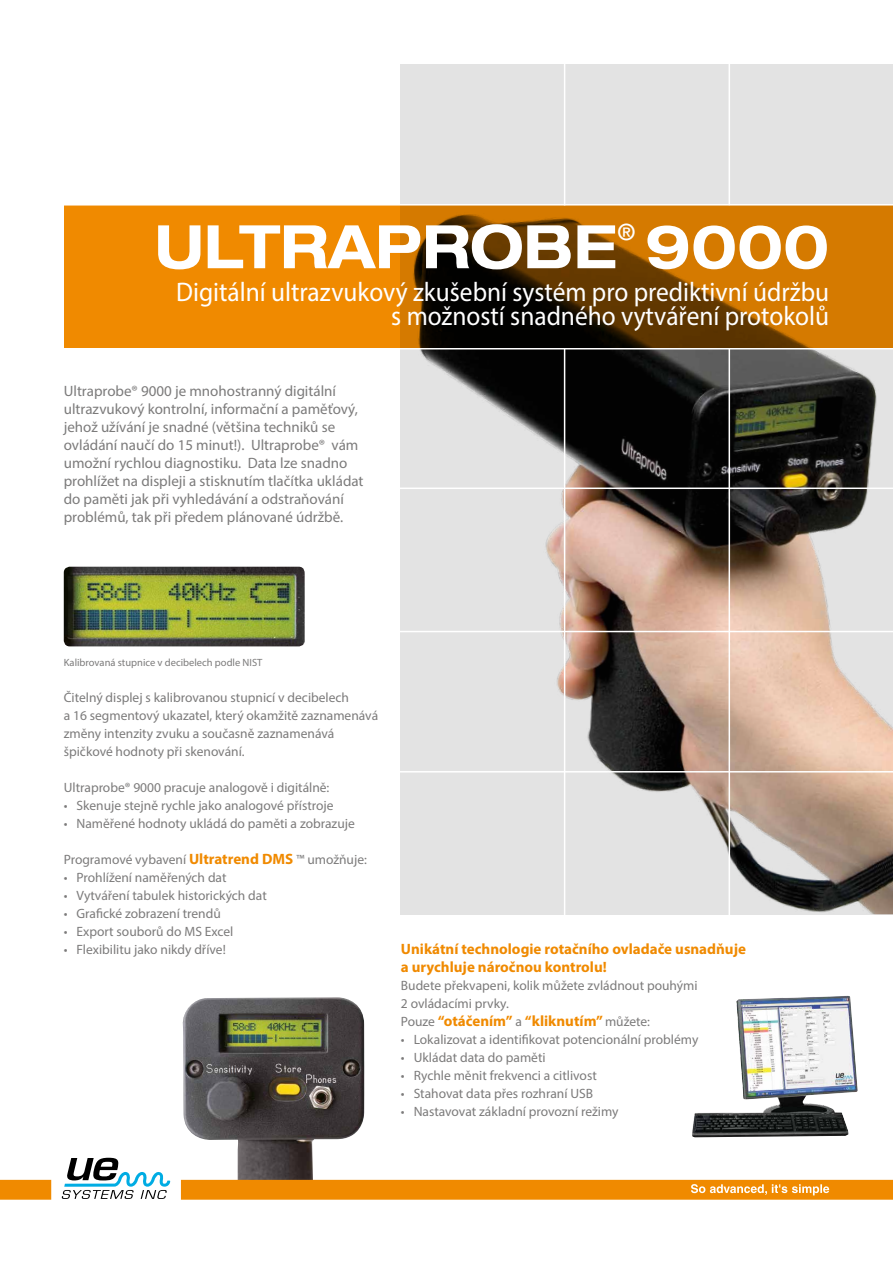
<style>
.page{position:relative;width:893px;height:1263px;background:#fff}
.page>*{position:absolute;margin:0;border:0;box-sizing:border-box;transform-origin:0 0}
.t1{font:700 expanded 60px "Helvetica Neue LT Std";color:#fff;scale:.94 1}
.t2{font:27px/24px "Myriad Pro";color:#fff;text-align:right;scale:.94 1}
.t3{font:500 expanded 22.5px "Helvetica Neue LT Std";color:#fff}
.t4{font:15px/18px "Myriad Pro";color:#7c7b7b}
.t5{font:700 15px/18px "Myriad Pro";color:#f08a00}
.t6{font:13.5px/18px "Myriad Pro";color:#7c7b7b}
.t7{font:10.5px "Myriad Pro";color:#7c7b7b}
.s1{font-weight:700;font-size:15px;color:#f08a00}
.s2{font-weight:400;font-size:13.5px;color:#7c7b7b}
</style>
<div class="page">
<img style="left:401px;top:64px;width:492px;height:850px">
<svg style="left:64px;top:206px;width:829px;height:142px;background:#b26600"></svg>
<hr style="left:393px;top:771px;width:500px;height:1px;background:#fff">
<hr style="left:395px;top:631px;width:498px;height:1px;background:#fff">
<hr style="left:395px;top:487px;width:498px;height:2px;background:#fff">
<hr style="left:0;top:348px;width:893px;height:1px;background:#fff">
<img style="left:182px;top:997px;width:183px;height:161px">
<img style="left:692px;top:996px;width:166px;height:141px">
<hr style="left:0;top:204px;width:893px;height:2px;background:#fff">
<hr style="left:564px;top:349px;width:1px;height:576px;background:#fff">
<hr style="left:729px;top:349px;width:1px;height:575px;background:#fff">
<svg style="left:0;top:1158px;width:893px;height:42px"></svg>
<img style="left:64px;top:567px;width:241px;height:79px">
<hr style="left:729px;top:48px;width:1px;height:157px;background:#fff">
<hr style="left:564px;top:52px;width:1px;height:153px;background:#fff">
<h1 class="t1" style="left:155px;top:209px;width:494px">ULTRAPROBE</h1>
<h3 class="t3" style="left:617px;top:218px;width:19px">®</h3>
<h1 class="t1" style="left:645px;top:209px;width:197px">9000</h1>
<h2 class="t2" style="left:176px;top:279px;width:696px">Digitální ultrazvukový zkušební systém pro prediktivní údržbu s možností snadného vytváření protokolů</h2>
<p class="t4" style="left:64px;top:382px;width:301px">Ultraprobe® 9000 je mnohostranný digitální ultrazvukový kontrolní, informační a paměťový, jehož užívání je snadné (většina techniků se ovládání naučí do 15 minut!). Ultraprobe® vám umožní rychlou diagnostiku. Data lze snadno prohlížet na displeji a stisknutím tlačítka ukládat do paměti jak při vyhledávání a odstraňování problémů, tak při předem plánované údržbě.</p>
<p class="t7" style="left:64px;top:656px;width:200px">Kalibrovaná stupnice v decibelech podle NIST</p>
<p class="t6" style="left:64px;top:688px;width:316px">Čitelný displej s kalibrovanou stupnicí v decibelech<br>a 16 segmentový ukazatel, který okamžitě zaznamenává změny intenzity zvuku a současně zaznamenává špičkové hodnoty při skenování.</p>
<p class="t6" style="left:64px;top:778px;width:267px">Ultraprobe® 9000 pracuje analogově i digitálně:</p>
<p class="t6" style="left:64px;top:796px;width:271px">• Skenuje stejně rychle jako analogové přístroje</p>
<p class="t6" style="left:64px;top:814px;width:293px">• Naměřené hodnoty ukládá do paměti a zobrazuje</p>
<p class="t6" style="left:64px;top:850px;width:305px">Programové vybavení <span class="s1">Ultratrend DMS</span> ™ umožňuje:</p>
<p class="t6" style="left:64px;top:868px;width:164px">• Prohlížení naměřených dat</p>
<p class="t6" style="left:64px;top:886px;width:205px">• Vytváření tabulek historických dat</p>
<p class="t6" style="left:64px;top:904px;width:159px">• Grafické zobrazení trendů</p>
<p class="t6" style="left:64px;top:922px;width:171px">• Export souborů do MS Excel</p>
<p class="t6" style="left:64px;top:940px;width:164px">• Flexibilitu jako nikdy dříve!</p>
<p class="t5" style="left:401px;top:939px;width:347px">Unikátní technologie rotačního ovladače usnadňuje a urychluje náročnou kontrolu!</p>
<p class="t6" style="left:401px;top:976px;width:298px">Budete překvapeni, kolik můžete zvládnout pouhými<br>2 ovládacími prvky.</p>
<p class="t5" style="left:401px;top:1011px;width:251px"><span class="s2">Pouze</span> “otáčením” <span class="s2">a</span> “kliknutím” <span class="s2">můžete:</span></p>
<p class="t6" style="left:401px;top:1030px;width:299px">• Lokalizovat a identifikovat potencionální problémy</p>
<p class="t6" style="left:401px;top:1048px;width:146px">• Ukládat data do paměti</p>
<p class="t6" style="left:401px;top:1066px;width:197px">• Rychle měnit frekvenci a citlivost</p>
<p class="t6" style="left:401px;top:1084px;width:194px">• Stahovat data přes rozhraní USB</p>
<p class="t6" style="left:401px;top:1102px;width:219px">• Nastavovat základní provozní režimy</p>
</div>
